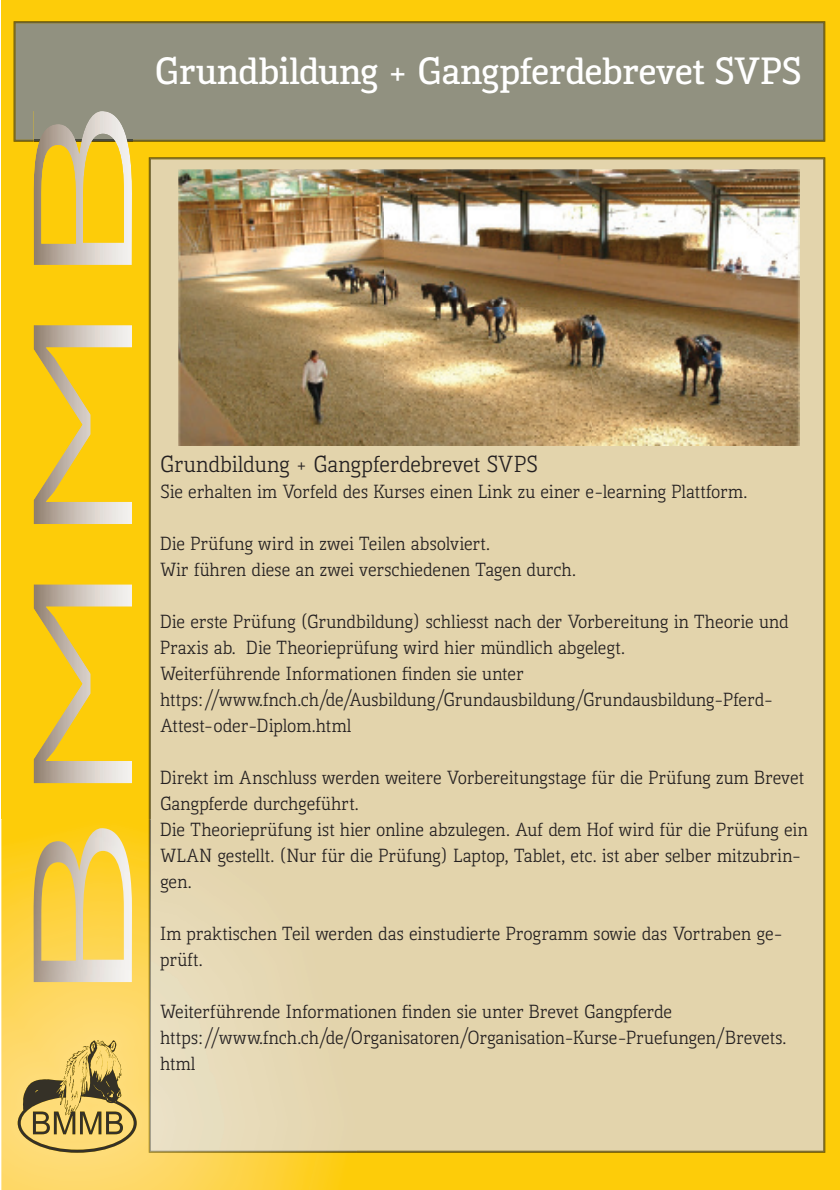
<style>
.page{position:relative;width:840px;height:1190px;background:#fff}
.page>*{position:absolute;margin:0;border:0;box-sizing:border-box;transform-origin:0 0}
.t1{font:700 36px "Kofi Pure Serif";letter-spacing:-.005em;color:#fff}
.t2{font:22px "Kofi Pure Serif";letter-spacing:-.005em;color:#231f20}
.t3{font:18px/26px "Kofi Pure Serif";letter-spacing:-.005em;color:#231f20}
</style>
<div class="page">
<div style="left:1px;top:0;width:838px;height:1190px;background:#fdcc09"></div>
<div style="left:15px;top:22px;width:809px;height:119px;background:#919180"></div>
<div style="left:150px;top:158px;width:674px;height:994px;background:#e3d4ac"></div>
<svg style="left:33px;top:111px;width:99px;height:673px"></svg>
<img style="left:178px;top:169px;width:621px;height:276px">
<img style="left:1px;top:819px;width:337px;height:371px">
<img style="left:150px;top:819px;width:207px;height:333px">
<img style="left:34px;top:819px;width:98px;height:163px">
<img style="left:66px;top:1051px;width:16px;height:14px">
<svg style="left:64px;top:1065px;width:11px;height:11px"></svg>
<img style="left:106px;top:1112px;width:17px;height:22px">
<img style="left:80px;top:1112px;width:21px;height:22px">
<img style="left:18px;top:1076px;width:59px;height:77px">
<svg style="left:60px;top:1094px;width:16px;height:21px"></svg>
<img style="left:75px;top:1055px;width:44px;height:43px">
<h1 class="t1" style="left:155px;top:56px;width:649px">Grundbildung + Gangpferdebrevet SVPS</h1>
<p class="t2" style="left:160px;top:451px;width:380px">Grundbildung + Gangpferdebrevet SVPS</p>
<p class="t3" style="left:160px;top:479px;width:589px">Sie erhalten im Vorfeld des Kurses einen Link zu einer e-learning Plattform.</p>
<p class="t3" style="left:160px;top:531px;width:417px">Die Prüfung wird in zwei Teilen absolviert.<br>Wir führen diese an zwei verschiedenen Tagen durch.</p>
<p class="t3" style="left:160px;top:609px;width:630px">Die erste Prüfung (Grundbildung) schliesst nach der Vorbereitung in Theorie und Praxis ab. Die Theorieprüfung wird hier mündlich abgelegt.<br>Weiterführende Informationen finden sie unter https://www.fnch.ch/de/Ausbildung/Grundausbildung/Grundausbildung-Pferd-Attest-oder-Diplom.html</p>
<p class="t3" style="left:160px;top:765px;width:649px">Direkt im Anschluss werden weitere Vorbereitungstage für die Prüfung zum Brevet Gangpferde durchgeführt.<br>Die Theorieprüfung ist hier online abzulegen. Auf dem Hof wird für die Prüfung ein WLAN gestellt. (Nur für die Prüfung) Laptop, Tablet, etc. ist aber selber mitzubrin&shy;gen.</p>
<p class="t3" style="left:160px;top:921px;width:624px">Im praktischen Teil werden das einstudierte Programm sowie das Vortraben ge&shy;prüft.</p>
<p class="t3" style="left:160px;top:999px;width:628px">Weiterführende Informationen finden sie unter Brevet Gangpferde https://www.fnch.ch/de/Organisatoren/Organisation-Kurse-Pruefungen/Brevets. html</p>
</div>
